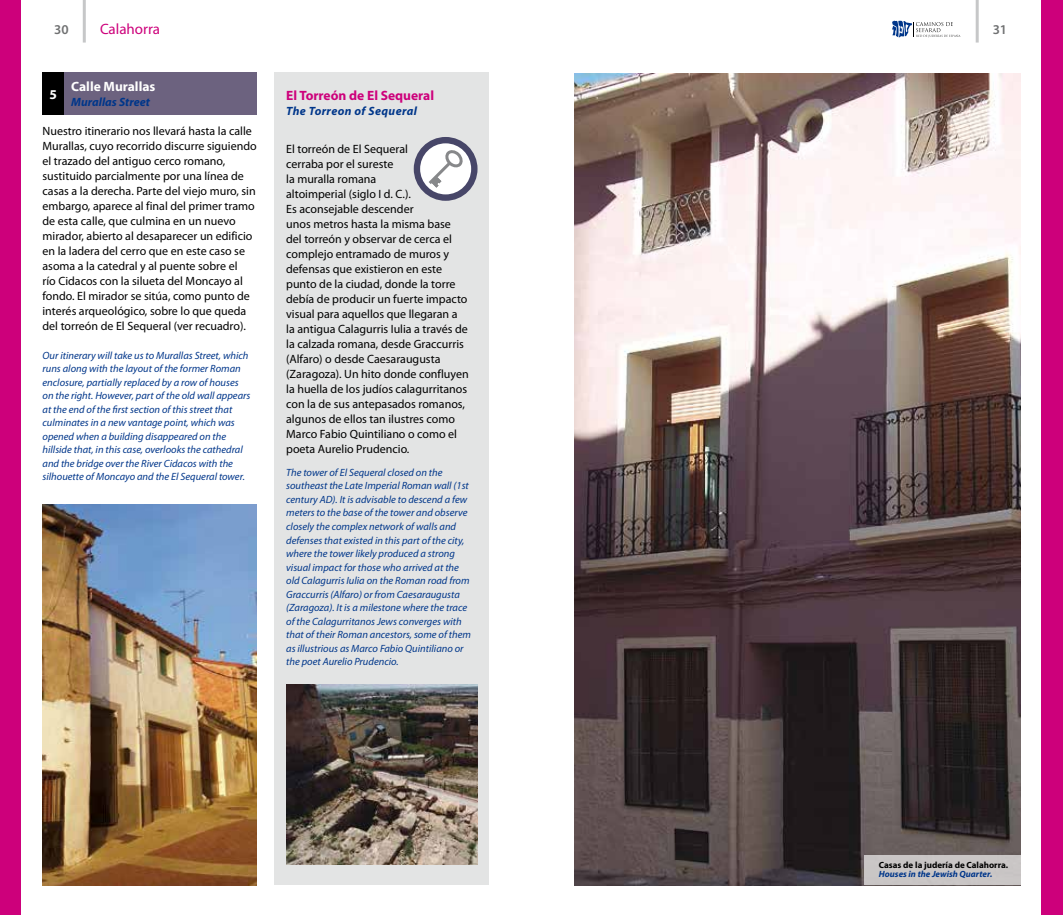
<style>
.page{position:relative;width:1063px;height:915px;background:#fff}
.page>*{position:absolute;margin:0;border:0;box-sizing:border-box;transform-origin:0 0}
.t1{font:15px "Myriad Pro";color:#cd007b}
.t2{font:700 13.5px "Myriad Pro";color:#cd007b}
.t3{font:700 13.5px "Myriad Pro";color:#fff}
.t4{font:600 13.5px "Myriad Pro";color:#707172}
.t5{font:12px/15px "Myriad Pro";color:#000}
.t6{font:italic 700 12px "Myriad Pro";letter-spacing:.025em;color:#00368a}
.t7{font:italic 700 12px "Myriad Pro";color:#00368a}
.t8{font:italic 10.5px/13.5px "Myriad Pro";color:#00368a}
.t9{font:700 9px "Myriad Pro";color:#000}
.t10{font:italic 700 9px "Myriad Pro";color:#00368a}
</style>
<div class="page">
<div style="left:1042px;top:0;width:21px;height:914px;background:#cd007b"></div>
<hr style="left:976px;top:0;width:3px;height:43px;background:#c6c7c8">
<svg style="left:892px;top:21px;width:69px;height:17px"></svg>
<hr style="left:83px;top:0;width:3px;height:43px;background:#c6c7c8">
<div style="left:0;top:0;width:21px;height:914px;background:#cd007b"></div>
<img style="left:43px;top:504px;width:214px;height:380px">
<div style="left:275px;top:72px;width:214px;height:812px;background:#e3e4e4"></div>
<div style="left:414px;top:137px;width:64px;height:64px;background:#474668;border-radius:50%"></div>
<div style="left:420px;top:143px;width:51px;height:51px;background:#fff;border-radius:50%"></div>
<svg style="left:429px;top:149px;width:35px;height:38px"></svg>
<div style="left:43px;top:72px;width:214px;height:43px;background:#6c627f"></div>
<div style="left:43px;top:72px;width:21px;height:43px;background:#000"></div>
<img style="left:574px;top:73px;width:446px;height:811px">
<div style="left:865px;top:855px;width:156px;height:30px;background:#c9c6c5"></div>
<img style="left:286px;top:684px;width:192px;height:180px">
<p class="t4" style="left:54px;top:21px;width:16px">30</p>
<p class="t1" style="left:100px;top:20px;width:62px">Calahorra</p>
<p class="t4" style="left:993px;top:21px;width:16px">31</p>
<p class="t3" style="left:71px;top:78px;width:86px">Calle Murallas</p>
<p class="t7" style="left:71px;top:94px;width:80px">Murallas Street</p>
<p class="t3" style="left:49px;top:85px;width:9px">5</p>
<p class="t5" style="left:43px;top:123px;width:216px">Nuestro itinerario nos llevará hasta la calle Murallas, cuyo recorrido discurre siguiendo el trazado del antiguo cerco romano, sustituido parcialmente por una línea de casas a la derecha. Parte del viejo muro, sin embargo, aparece al final del primer tramo de esta calle, que culmina en un nuevo mirador, abierto al desaparecer un edificio en la ladera del cerro que en este caso se asoma a la catedral y al puente sobre el<br>río Cidacos con la silueta del Moncayo al fondo. El mirador se sitúa, como punto de interés arqueológico, sobre lo que queda del torreón de El Sequeral (ver recuadro).</p>
<p class="t8" style="left:43px;top:348px;width:209px">Our itinerary will take us to Murallas Street, which runs along with the layout of the former Roman enclosure, partially replaced by a row of houses on the right. However, part of the old wall appears at the end of the first section of this street that culminates in a new vantage point, which was opened when a building disappeared on the hillside that, in this case, overlooks the cathedral and the bridge over the River Cidacos with the silhouette of Moncayo and the El Sequeral tower.</p>
<p class="t2" style="left:286px;top:87px;width:149px">El Torreón de El Sequeral</p>
<p class="t6" style="left:286px;top:103px;width:132px">The Torreon of Sequeral</p>
<p class="t5" style="left:286px;top:141px;width:184px">El torreón de El Sequeral<br>cerraba por el sureste<br>la muralla romana<br>altoimperial (siglo I d. C.).<br>Es aconsejable descender<br>unos metros hasta la misma base del torreón y observar de cerca el complejo entramado de muros y defensas que existieron en este punto de la ciudad, donde la torre debía de producir un fuerte impacto visual para aquellos que llegaran a la antigua Calagurris Iulia a través de la calzada romana, desde Graccurris (Alfaro) o desde Caesaraugusta (Zaragoza). Un hito donde confluyen la huella de los judíos calagurritanos con la de sus antepasados romanos, algunos de ellos tan ilustres como<br>Marco Fabio Quintiliano o como el poeta Aurelio Prudencio.</p>
<p class="t8" style="left:286px;top:465px;width:186px">The tower of El Sequeral closed on the southeast the Late Imperial Roman wall (1st century AD). It is advisable to descend a few meters to the base of the tower and observe closely the complex network of walls and defenses that existed in this part of the city, where the tower likely produced a strong visual impact for those who arrived at the old Calagurris Iulia on the Roman road from Graccurris (Alfaro) or from Caesaraugusta (Zaragoza). It is a milestone where the trace of the Calagurritanos Jews converges with that of their Roman ancestors, some of them as illustrious as Marco Fabio Quintiliano or the poet Aurelio Prudencio.</p>
<p class="t9" style="left:879px;top:859px;width:131px">Casas de la judería de Calahorra.</p>
<p class="t10" style="left:879px;top:868px;width:115px">Houses in the Jewish Quarter.</p>
</div>
